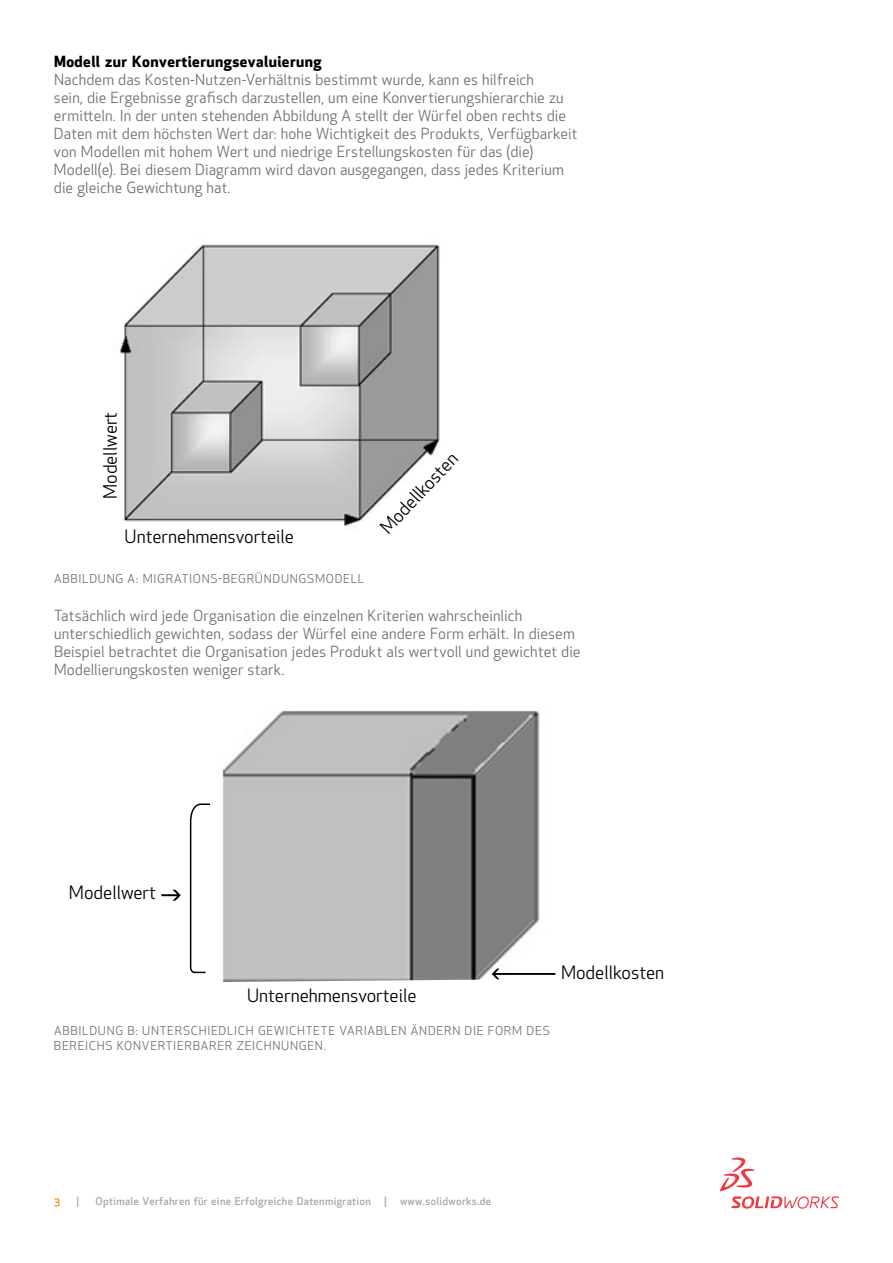
<style>
.page{position:relative;width:893px;height:1263px;background:#fff}
.page>*{position:absolute;margin:0;border:0;box-sizing:border-box;transform-origin:0 0}
.t1{font:18px "SW Apex New";color:#000}
.t2{font:15px/18px "SW Apex New";letter-spacing:.01em;color:#6d6e71}
.t3{font:700 15px "SW Apex New";letter-spacing:.03em;color:#000}
.t4{font:12px "SW Apex New";letter-spacing:.06em;color:#6d6e71}
.t5{font:500 10.5px "SW Apex New";letter-spacing:.03em;color:#a7a8aa}
.t6{font:500 10.5px "SW Apex New";color:#f68b1f}
</style>
<div class="page">
<img style="left:120px;top:244px;width:320px;height:285px">
<img style="left:222px;top:710px;width:334px;height:272px">
<svg style="left:189px;top:803px;width:21px;height:171px"></svg>
<svg style="left:161px;top:890px;width:20px;height:11px"></svg>
<svg style="left:492px;top:968px;width:63px;height:11px"></svg>
<svg style="left:719px;top:1157px;width:120px;height:52px"></svg>
<p class="t3" style="left:54px;top:50px;width:269px">Modell zur Konvertierungsevaluierung</p>
<p class="t2" style="left:54px;top:70px;width:525px">Nachdem das Kosten-N utzen-Verhältnis bestimmt wurde, kann es hilfreich<br>sein, die Ergebnisse grafisch darzustellen, um eine Konvertierungshierarchie zu ermitteln. I n der unten stehenden Abbildung A stellt der Würfel oben rechts die Daten mit dem höchsten Wert dar: hohe Wichtigkeit des Produkts, Verfügbarkeit von Modellen mit hohem Wert und niedrige Erstellungskosten für das (die)<br>Modell(e). Bei diesem Diagramm wird davon ausgegangen, dass jedes Kriterium die gleiche Gewichtung hat.</p>
<p class="t1" style="left:99px;top:499px;width:88px;rotate:-90deg">Modellwert</p>
<p class="t1" style="left:125px;top:525px;width:171px">Unternehmensvorteile</p>
<p class="t1" style="left:375px;top:523px;width:108px;rotate:-47deg">Modellkosten</p>
<p class="t4" style="left:54px;top:571px;width:97px">ABBILDUNG A: MIGRATI</p>
<p class="t4" style="left:193px;top:571px;width:47px">ONS-BEGRÜN</p>
<p class="t4" style="left:273px;top:571px;width:79px">DUNGSMODELL</p>
<p class="t2" style="left:54px;top:607px;width:528px">Tatsächlich wird jede Organisation die einzelnen Kriterien wahrscheinlich unterschiedlich gewichten, sodass der Würfel eine andere Form erhält. I n diesem Beispiel betrachtet die Organisation jedes Produkt als wertvoll und gewichtet die Modellierungskosten weniger stark.</p>
<p class="t1" style="left:69px;top:881px;width:88px">Modellwert</p>
<p class="t1" style="left:247px;top:984px;width:171px">Unternehmensvorteile</p>
<p class="t4" style="left:54px;top:1023px;width:106px">ABBILDUNG B: UNTER</p>
<p class="t4" style="left:183px;top:1023px;width:16px">SCHIE</p>
<p class="t4" style="left:219px;top:1023px;width:16px">DLICH</p>
<p class="t4" style="left:258px;top:1023px;width:36px">GEWICHTETE</p>
<p class="t4" style="left:340px;top:1023px;width:16px">VARIA</p>
<p class="t4" style="left:376px;top:1023px;width:17px">BLEN</p>
<p class="t4" style="left:411px;top:1023px;width:35px">ÄNDERN</p>
<p class="t4" style="left:465px;top:1023px;width:87px">DIE FORM DES</p>
<p class="t4" style="left:54px;top:1038px;width:16px">BEREICH</p>
<p class="t4" style="left:105px;top:1038px;width:53px">S KONVERTIER</p>
<p class="t4" style="left:193px;top:1038px;width:17px">BARER</p>
<p class="t4" style="left:237px;top:1038px;width:16px">ZEICHN</p>
<p class="t4" style="left:281px;top:1038px;width:18px">UNGEN</p>
<p class="t4" style="left:324px;top:1038px;width:4px">.</p>
<p class="t1" style="left:561px;top:960px;width:105px">Modellkosten</p>
<p class="t6" style="left:54px;top:1194px;width:8px">3</p>
<p class="t5" style="left:76px;top:1194px;width:4px">|</p>
<p class="t5" style="left:96px;top:1194px;width:277px">Optimale Verfahren für eine Erfolgreiche Datenmigration</p>
<p class="t5" style="left:384px;top:1194px;width:109px">| www.solidworks.de</p>
</div>
